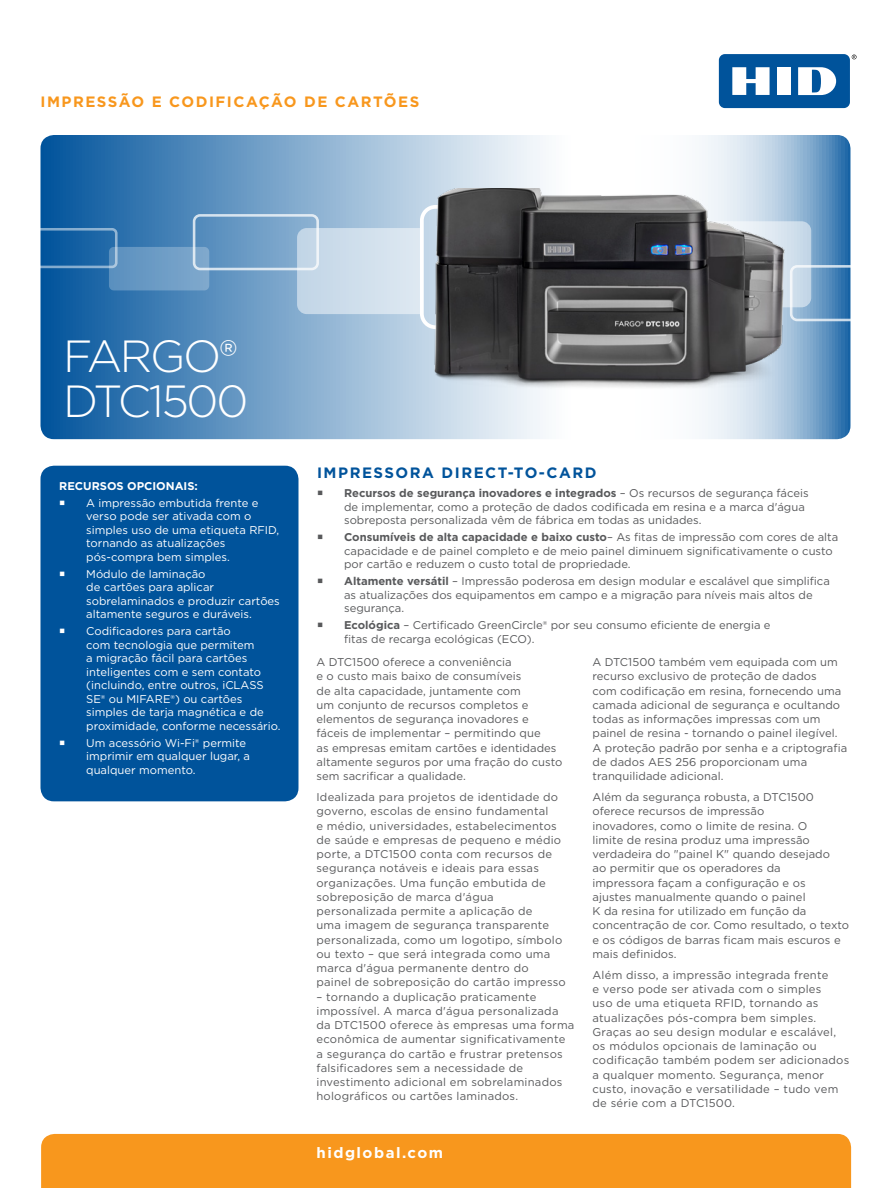
<style>
.page{position:relative;width:891px;height:1188px;background:#fff}
.page>*{position:absolute;margin:0;border:0;box-sizing:border-box;transform-origin:0 0}
.t1{font:300 45px "Gotham";letter-spacing:-.05em;color:#fff}
.t2{font:700 15px "Gotham";letter-spacing:.1em;color:#f8971d}
.t3{font:700 15px "Gotham";letter-spacing:.1em;color:#00539b}
.t4{font:700 15px "Gotham";letter-spacing:.1em;color:#fff}
.t5{font:11.25px/14.2px "Gotham";letter-spacing:.005em;color:#58595b}
.t6{font:11.25px/13.5px "Gotham";color:#fff}
.t7{font:700 11.25px "Gotham";color:#fff}
.s1{font-weight:700}
</style>
<div class="page">
<svg style="left:852px;top:55px;width:5px;height:4px"></svg>
<div style="left:719px;top:54px;width:131px;height:54px;background:#00539b;border-radius:6px"></div>
<div style="left:777px;top:67px;width:14px;height:28px;background:#fff"></div>
<svg style="left:732px;top:67px;width:38px;height:28px"></svg>
<svg style="left:798px;top:67px;width:38px;height:28px"></svg>
<svg style="left:40px;top:135px;width:810px;height:304px;background:#78a4ca"></svg>
<div style="left:41px;top:1134px;width:810px;height:54px;background:#f8971d"></div>
<div style="left:193px;top:214px;width:126px;height:56px;border:3px solid #fff;border-radius:6px"></div>
<svg style="left:109px;top:247px;width:100px;height:43px;background:#6f9dc6"></svg>
<div style="left:28px;top:228px;width:90px;height:40px;border:3px solid #fff;border-radius:4px"></div>
<svg style="left:297px;top:228px;width:101px;height:86px;background:#cdddeb"></svg>
<svg style="left:819px;top:221px;width:31px;height:100px;background:#4a84b8"></svg>
<div style="left:40px;top:466px;width:258px;height:335px;background:#00539b;border-radius:14px"></div>
<img style="left:398px;top:189px;width:421px;height:224px">
<p class="t2" style="left:40px;top:92px;width:380px">IMPRESSÃO E CODIFICAÇÃO DE CARTÕES</p>
<p class="t1" style="left:63px;top:327px;width:177px">FARGO®</p>
<p class="t1" style="left:63px;top:372px;width:187px">DTC1500</p>
<p class="t7" style="left:59px;top:478px;width:140px">RECURSOS OPCIONAIS:</p>
<p class="t6" style="left:86px;top:496px;width:195px">A impressão embutida frente e verso pode ser ativada com o simples uso de uma etiqueta RFID, tornando as atualizações pós-compra bem simples.</p>
<p class="t6" style="left:86px;top:567px;width:195px">Módulo de laminação<br>de cartões para aplicar sobrelaminados e produzir cartões altamente seguros e duráveis.</p>
<p class="t6" style="left:86px;top:624px;width:196px">Codificadores para cartão<br>com tecnologia que permitem<br>a migração fácil para cartões inteligentes com e sem contato (incluindo, entre outros, iCLASS<br>SE® ou MIFARE®) ou cartões simples de tarja magnética e de proximidade, conforme necessário.</p>
<p class="t6" style="left:86px;top:736px;width:165px">Um acessório Wi-Fi® permite imprimir em qualquer lugar, a qualquer momento.</p>
<p class="t3" style="left:317px;top:462px;width:281px">IMPRESSORA DIRECT-TO-CARD</p>
<p class="t5" style="left:344px;top:486px;width:466px;line-height:13.5px"><span class="s1">Recursos de segurança inovadores e integrados</span> – Os recursos de segurança fáceis de implementar, como a proteção de dados codificada em resina e a marca d'água sobreposta personalizada vêm de fábrica em todas as unidades.</p>
<p class="t5" style="left:344px;top:530px;width:496px;line-height:13.5px"><span class="s1">Consumíveis de alta capacidade e baixo custo</span>– As fitas de impressão com cores de alta capacidade e de painel completo e de meio painel diminuem significativamente o custo por cartão e reduzem o custo total de propriedade.</p>
<p class="t5" style="left:344px;top:574px;width:487px;line-height:13.5px"><span class="s1">Altamente versátil</span> – Impressão poderosa em design modular e escalável que simplifica as atualizações dos equipamentos em campo e a migração para níveis mais altos de segurança.</p>
<p class="t5" style="left:344px;top:618px;width:428px;line-height:13.5px"><span class="s1">Ecológica</span> – Certificado GreenCircle® por seu consumo eficiente de energia e fitas de recarga ecológicas (ECO).</p>
<p class="t5" style="left:316px;top:655px;width:247px">A DTC1500 oferece a conveniência<br>e o custo mais baixo de consumíveis<br>de alta capacidade, juntamente com<br>um conjunto de recursos completos e elementos de segurança inovadores e fáceis de implementar – permitindo que<br>as empresas emitam cartões e identidades altamente seguros por uma fração do custo sem sacrificar a qualidade.</p>
<p class="t5" style="left:316px;top:790px;width:251px">Idealizada para projetos de identidade do governo, escolas de ensino fundamental<br>e médio, universidades, estabelecimentos de saúde e empresas de pequeno e médio porte, a DTC1500 conta com recursos de segurança notáveis e ideais para essas organizações. Uma função embutida de sobreposição de marca d'água personalizada permite a aplicação de<br>uma imagem de segurança transparente personalizada, como um logotipo, símbolo ou texto – que será integrada como uma marca d'água permanente dentro do painel de sobreposição do cartão impresso</p>
<p class="t5" style="left:316px;top:989px;width:259px">– tornando a duplicação praticamente impossível. A marca d'água personalizada da DTC1500 oferece às empresas uma forma econômica de aumentar significativamente a segurança do cartão e frustrar pretensos falsificadores sem a necessidade de investimento adicional em sobrelaminados holográficos ou cartões laminados.</p>
<p class="t4" style="left:316px;top:1142px;width:128px">hidglobal.com</p>
<p class="t5" style="left:592px;top:655px;width:256px">A DTC1500 também vem equipada com um recurso exclusivo de proteção de dados<br>com codificação em resina, fornecendo uma camada adicional de segurança e ocultando todas as informações impressas com um painel de resina - tornando o painel ilegível.<br>A proteção padrão por senha e a criptografia de dados AES 256 proporcionam uma tranquilidade adicional.</p>
<p class="t5" style="left:592px;top:790px;width:258px">Além da segurança robusta, a DTC1500 oferece recursos de impressão<br>inovadores, como o limite de resina. O<br>limite de resina produz uma impressão verdadeira do "painel K" quando desejado<br>ao permitir que os operadores da<br>impressora façam a configuração e os<br>ajustes manualmente quando o painel<br>K da resina for utilizado em função da concentração de cor. Como resultado, o texto e os códigos de barras ficam mais escuros e mais definidos.</p>
<p class="t5" style="left:592px;top:967px;width:258px">Além disso, a impressão integrada frente<br>e verso pode ser ativada com o simples<br>uso de uma etiqueta RFID, tornando as atualizações pós-compra bem simples.<br>Graças ao seu design modular e escalável, os módulos opcionais de laminação ou codificação também podem ser adicionados a qualquer momento. Segurança, menor custo, inovação e versatilidade – tudo vem de série com a DTC1500.</p>
</div>
